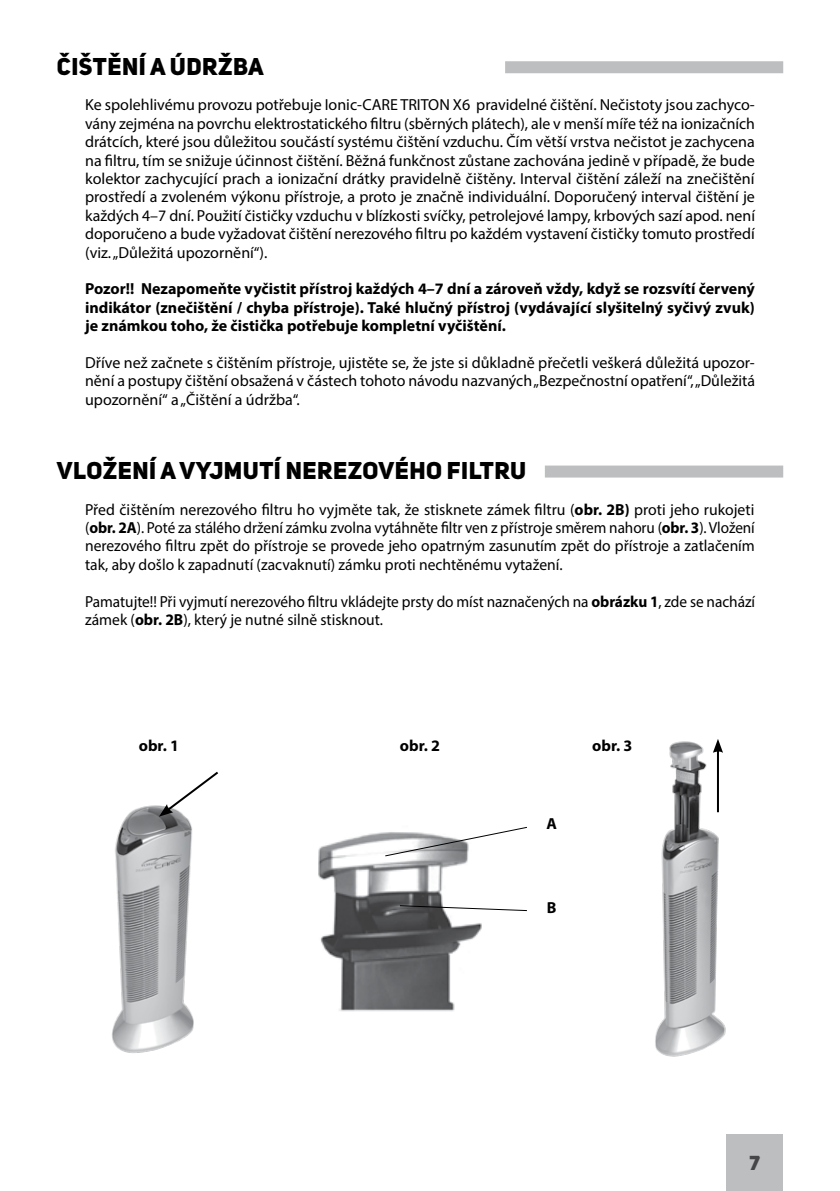
<style>
.page{position:relative;width:840px;height:1191px;background:#fff}
.page>*{position:absolute;margin:0;border:0;box-sizing:border-box;transform-origin:0 0}
.t1{font:800 24px "Uni Sans";letter-spacing:.02em;color:#000}
.t2{font:800 20px "Uni Sans";color:#464547}
.t3{font:16px/18.4px "Myriad Pro";color:#000;text-align:justify}
.t4{font:700 16px/18.4px "Myriad Pro";color:#000;text-align:justify}
.t5{font:16px/18.4px "Myriad Pro";color:#000;scale:.96 1}
.s1{font-weight:700}
</style>
<div class="page">
<img style="left:318px;top:832px;width:164px;height:180px">
<img style="left:112px;top:805px;width:82px;height:248px">
<img style="left:655px;top:741px;width:71px;height:316px">
<svg style="left:384px;top:826px;width:143px;height:31px"></svg>
<svg style="left:398px;top:904px;width:129px;height:7px"></svg>
<hr style="left:716px;top:749px;width:2px;height:63px;background:#000">
<svg style="left:712px;top:739px;width:10px;height:14px"></svg>
<svg style="left:159px;top:771px;width:59px;height:45px"></svg>
<div style="left:726px;top:1134px;width:56px;height:57px;background:#bcbec0"></div>
<div style="left:505px;top:61px;width:277px;height:12px;background:#bcbec0"></div>
<div style="left:544px;top:465px;width:238px;height:12px;background:#bcbec0"></div>
<h1 class="t1" style="left:57px;top:51px;width:208px">ČIŠTĚNÍ A ÚDRŽBA</h1>
<p class="t3" style="left:85px;top:95px;width:671px">Ke spolehlivému provozu potřebuje Ionic-CARE TRITON X6 pravidelné čištění. Nečistoty jsou zachyco&shy;vány zejména na povrchu elektrostatického filtru (sběrných plátech), ale v menší míře též na ionizačních drátcích, které jsou důležitou součástí systému čištění vzduchu. Čím větší vrstva nečistot je zachycena na filtru, tím se snižuje účinnost čištění. Běžná funkčnost zůstane zachována jedině v případě, že bude kolektor zachycující prach a ionizační drátky pravidelně čištěny. Interval čištění záleží na znečištění prostředí a zvoleném výkonu přístroje, a proto je značně individuální. Doporučený interval čištění je každých 4–7 dní. Použití čističky vzduchu v blízkosti svíčky, petrolejové lampy, krbových sazí apod. není doporučeno a bude vyžadovat čištění nerezového filtru po každém vystavení čističky tomuto prostředí (viz. „Důležitá upozornění“).</p>
<p class="t4" style="left:85px;top:279px;width:670px">Pozor!! Nezapomeňte vyčistit přístroj každých 4–7 dní a zároveň vždy, když se rozsvítí červený indikátor (znečištění / chyba přístroje). Také hlučný přístroj (vydávající slyšitelný syčivý zvuk) je známkou toho, že čistička potřebuje kompletní vyčištění.</p>
<p class="t3" style="left:85px;top:353px;width:671px">Dříve než začnete s čištěním přístroje, ujistěte se, že jste si důkladně přečetli veškerá důležitá upozor&shy;nění a postupy čištění obsažená v částech tohoto návodu nazvaných „Bezpečnostní opatření“, „Důležitá upozornění“ a „Čištění a údržba“.</p>
<h1 class="t1" style="left:57px;top:455px;width:470px">VLOŽENÍ A VYJMUTÍ NEREZOVÉHO FILTRU</h1>
<p class="t3" style="left:85px;top:500px;width:671px">Před čištěním nerezového filtru ho vyjměte tak, že stisknete zámek filtru (<span class="s1">obr. 2B)</span> proti jeho rukojeti (<span class="s1">obr. 2A</span>). Poté za stálého držení zámku zvolna vytáhněte filtr ven z přístroje směrem nahoru (<span class="s1">obr. 3</span>). Vložení nerezového filtru zpět do přístroje se provede jeho opatrným zasunutím zpět do přístroje a zatlačením tak, aby došlo k zapadnutí (zacvaknutí) zámku proti nechtěnému vytažení.</p>
<p class="t5" style="left:85px;top:592px;width:699px">Pamatujte!! Při vyjmutí nerezového filtru vkládejte prsty do míst naznačených na <span class="s1">obrázku 1</span>, zde se nachází zámek (<span class="s1">obr. 2B</span>), který je nutné silně stisknout.</p>
<p class="t4" style="left:139px;top:735px;width:42px">obr. 1</p>
<p class="t4" style="left:399px;top:735px;width:42px">obr. 2</p>
<p class="t4" style="left:546px;top:813px;width:12px">A</p>
<p class="t4" style="left:546px;top:898px;width:11px">B</p>
<p class="t4" style="left:592px;top:735px;width:42px">obr. 3</p>
<p class="t2" style="left:749px;top:1150px;width:12px">7</p>
</div>
